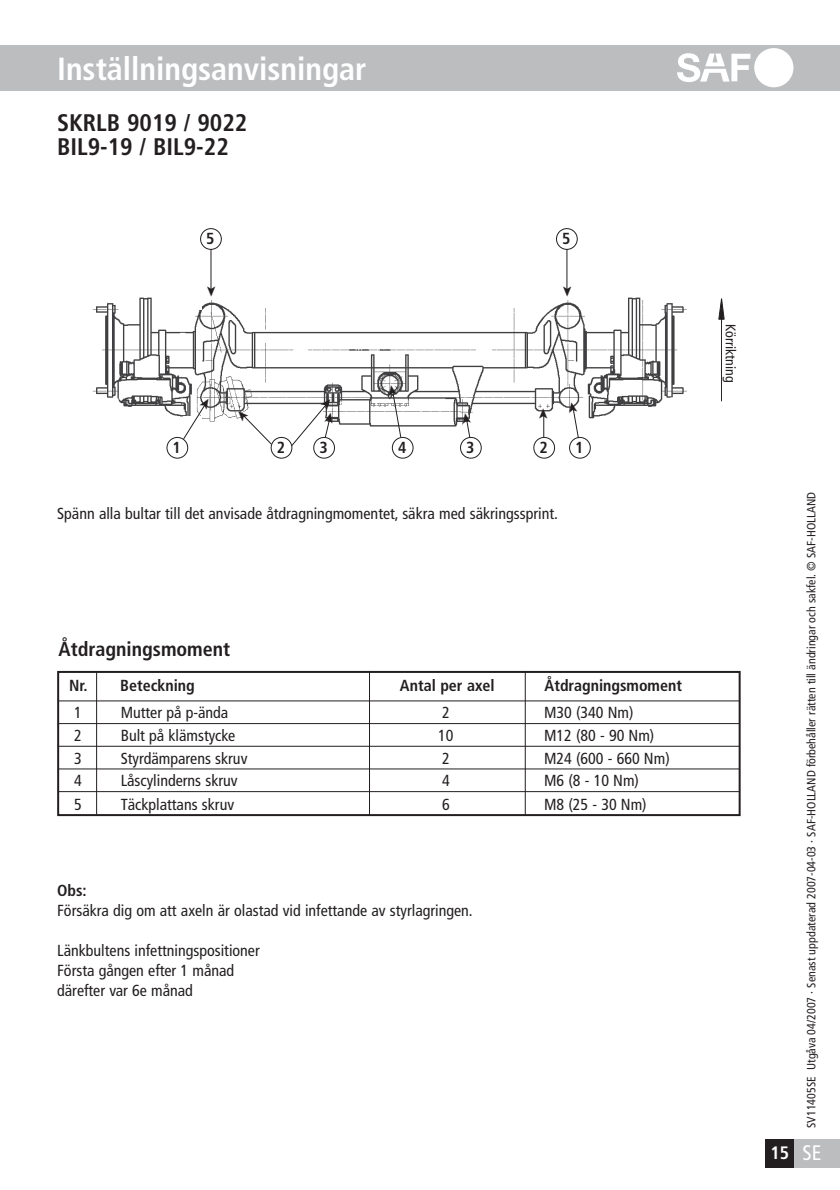
<style>
.page{position:relative;width:840px;height:1190px;background:#fff}
.page>*{position:absolute;margin:0;border:0;box-sizing:border-box;transform-origin:0 0}
.t1{font:700 condensed 32px "Frutiger";color:#fff}
.t2{font:700 condensed 24px/24px "Frutiger";color:#231f20}
.t3{font:condensed 21px "Frutiger";color:#fff}
.t4{font:700 condensed 20px "Frutiger";color:#231f20}
.t5{font:700 condensed 18px "Frutiger";color:#fff}
.t6{font:condensed 16px/20px "Frutiger";color:#231f20}
.t7{font:700 condensed 16px "Frutiger";color:#231f20}
.t8{font:condensed 14px "Frutiger";color:#231f20}
.t9{font:condensed 12px "Frutiger";color:#231f20}
.t10{font:11.6px "Frutiger";color:#231f20}
</style>
<div class="page">
<div style="left:0;top:45px;width:840px;height:45px;background:#bbbdbf"></div>
<div style="left:754px;top:48px;width:39px;height:39px;background:#fff;border-radius:50%"></div>
<svg style="left:677px;top:53px;width:73px;height:29px"></svg>
<div style="left:766px;top:1139px;width:28px;height:28px;background:#231f20"></div>
<div style="left:794px;top:1139px;width:46px;height:28px;background:#bbbdbf"></div>
<div style="left:57px;top:671px;width:684px;height:145px;border:2px solid #231f20"></div>
<hr style="left:369px;top:671px;width:1px;height:144px;background:#231f20">
<hr style="left:525px;top:671px;width:1px;height:144px;background:#231f20">
<hr style="left:96px;top:673px;width:1px;height:142px;background:#231f20">
<hr style="left:59px;top:723px;width:681px;height:1px;background:#231f20">
<hr style="left:59px;top:746px;width:680px;height:1px;background:#231f20">
<hr style="left:59px;top:769px;width:681px;height:1px;background:#231f20">
<hr style="left:59px;top:791px;width:680px;height:1px;background:#231f20">
<hr style="left:59px;top:701px;width:681px;height:1px;background:#231f20">
<img style="left:92px;top:242px;width:595px;height:217px">
<hr style="left:721px;top:299px;width:1px;height:102px;background:#231f20">
<svg style="left:718px;top:298px;width:7px;height:22px"></svg>
<div style="left:183px;top:270px;width:19px;height:40px;background:#fff"></div>
<div style="left:183px;top:416px;width:19px;height:36px;background:#fff"></div>
<hr style="left:210px;top:249px;width:1px;height:43px;background:#231f20">
<div style="left:200px;top:228px;width:22px;height:22px;border:2px solid #231f20;border-radius:50%"></div>
<hr style="left:566px;top:249px;width:1px;height:43px;background:#231f20">
<div style="left:556px;top:228px;width:22px;height:22px;border:2px solid #231f20;border-radius:50%"></div>
<div style="left:166px;top:437px;width:22px;height:22px;border:2px solid #231f20;border-radius:50%"></div>
<div style="left:271px;top:437px;width:21px;height:22px;border:2px solid #231f20;border-radius:50%"></div>
<div style="left:313px;top:437px;width:22px;height:22px;border:2px solid #231f20;border-radius:50%"></div>
<div style="left:392px;top:437px;width:22px;height:22px;border:2px solid #231f20;border-radius:50%"></div>
<div style="left:460px;top:437px;width:22px;height:22px;border:2px solid #231f20;border-radius:50%"></div>
<div style="left:533px;top:437px;width:22px;height:22px;border:2px solid #231f20;border-radius:50%"></div>
<div style="left:569px;top:437px;width:22px;height:22px;border:2px solid #231f20;border-radius:50%"></div>
<svg style="left:207px;top:286px;width:8px;height:10px"></svg>
<svg style="left:563px;top:286px;width:8px;height:10px"></svg>
<svg style="left:182px;top:396px;width:30px;height:44px"></svg>
<svg style="left:236px;top:408px;width:37px;height:38px"></svg>
<svg style="left:290px;top:396px;width:45px;height:51px"></svg>
<svg style="left:387px;top:384px;width:15px;height:54px"></svg>
<svg style="left:461px;top:413px;width:10px;height:26px"></svg>
<svg style="left:539px;top:409px;width:9px;height:28px"></svg>
<svg style="left:568px;top:401px;width:12px;height:38px"></svg>
<h1 class="t1" style="left:57px;top:56px;width:311px">Inställningsanvisningar</h1>
<h2 class="t2" style="left:57px;top:113px;width:192px">SKRLB 9019 / 9022<br>BIL9-19 / BIL9-22</h2>
<p class="t7" style="left:206px;top:232px;width:10px">5</p>
<p class="t7" style="left:562px;top:232px;width:10px">5</p>
<p class="t7" style="left:173px;top:441px;width:10px">1</p>
<p class="t7" style="left:277px;top:441px;width:10px">2</p>
<p class="t7" style="left:320px;top:441px;width:10px">3</p>
<p class="t7" style="left:398px;top:441px;width:10px">4</p>
<p class="t7" style="left:466px;top:441px;width:10px">3</p>
<p class="t7" style="left:540px;top:441px;width:10px">2</p>
<p class="t7" style="left:575px;top:441px;width:10px">1</p>
<p class="t6" style="left:57px;top:505px;width:502px">Spänn alla bultar till det anvisade åtdragningmomentet, säkra med säkringssprint.</p>
<p class="t4" style="left:59px;top:641px;width:173px">Åtdragningsmoment</p>
<p class="t7" style="left:69px;top:679px;width:127px">Nr. Beteckning</p>
<p class="t7" style="left:400px;top:679px;width:96px">Antal per axel</p>
<p class="t7" style="left:545px;top:679px;width:139px">Åtdragningsmoment</p>
<p class="t6" style="left:74px;top:703px;width:9px">1</p>
<p class="t6" style="left:121px;top:703px;width:109px">Mutter på p-ända</p>
<p class="t6" style="left:442px;top:703px;width:9px">2</p>
<p class="t6" style="left:544px;top:703px;width:91px">M30 (340 Nm)</p>
<p class="t6" style="left:74px;top:727px;width:9px">2</p>
<p class="t6" style="left:121px;top:727px;width:116px">Bult på klämstycke</p>
<p class="t6" style="left:438px;top:727px;width:17px">10</p>
<p class="t6" style="left:544px;top:727px;width:112px">M12 (80 - 90 Nm)</p>
<p class="t6" style="left:74px;top:750px;width:9px">3</p>
<p class="t6" style="left:121px;top:750px;width:128px">Styrdämparens skruv</p>
<p class="t6" style="left:442px;top:750px;width:9px">2</p>
<p class="t6" style="left:544px;top:750px;width:127px">M24 (600 - 660 Nm)</p>
<p class="t6" style="left:74px;top:772px;width:9px">4</p>
<p class="t6" style="left:121px;top:772px;width:119px">Låscylinderns skruv</p>
<p class="t6" style="left:442px;top:772px;width:9px">4</p>
<p class="t6" style="left:544px;top:772px;width:97px">M6 (8 - 10 Nm)</p>
<p class="t6" style="left:74px;top:795px;width:9px">5</p>
<p class="t6" style="left:121px;top:795px;width:115px">Täckplattans skruv</p>
<p class="t6" style="left:442px;top:795px;width:9px">6</p>
<p class="t6" style="left:544px;top:795px;width:104px">M8 (25 - 30 Nm)</p>
<p class="t7" style="left:57px;top:884px;width:31px">Obs:</p>
<p class="t6" style="left:57px;top:902px;width:417px">Försäkra dig om att axeln är olastad vid infettande av styrlagringen.</p>
<p class="t6" style="left:57px;top:942px;width:204px">Länkbultens infettningspositioner<br>Första gången efter 1 månad därefter var 6e månad</p>
<p class="t8" style="left:736px;top:324px;width:61px;rotate:90deg">Körriktning</p>
<p class="t10" style="left:736px;top:332px;width:76px;rotate:90deg">Fahrtrichtung</p>
<p class="t5" style="left:771px;top:1145px;width:20px">15</p>
<p class="t9" style="left:807px;top:1128px;width:637px;rotate:-90deg">SV11405SE Utgåva 04/2007 · Senast uppdaterad 2007-04-03 · SAF-HOLLAND förbehåller rätten till ändringar och sakfel. © SAF-HOLLAND</p>
<h3 class="t3" style="left:803px;top:1144px;width:21px">SE</h3>
</div>
